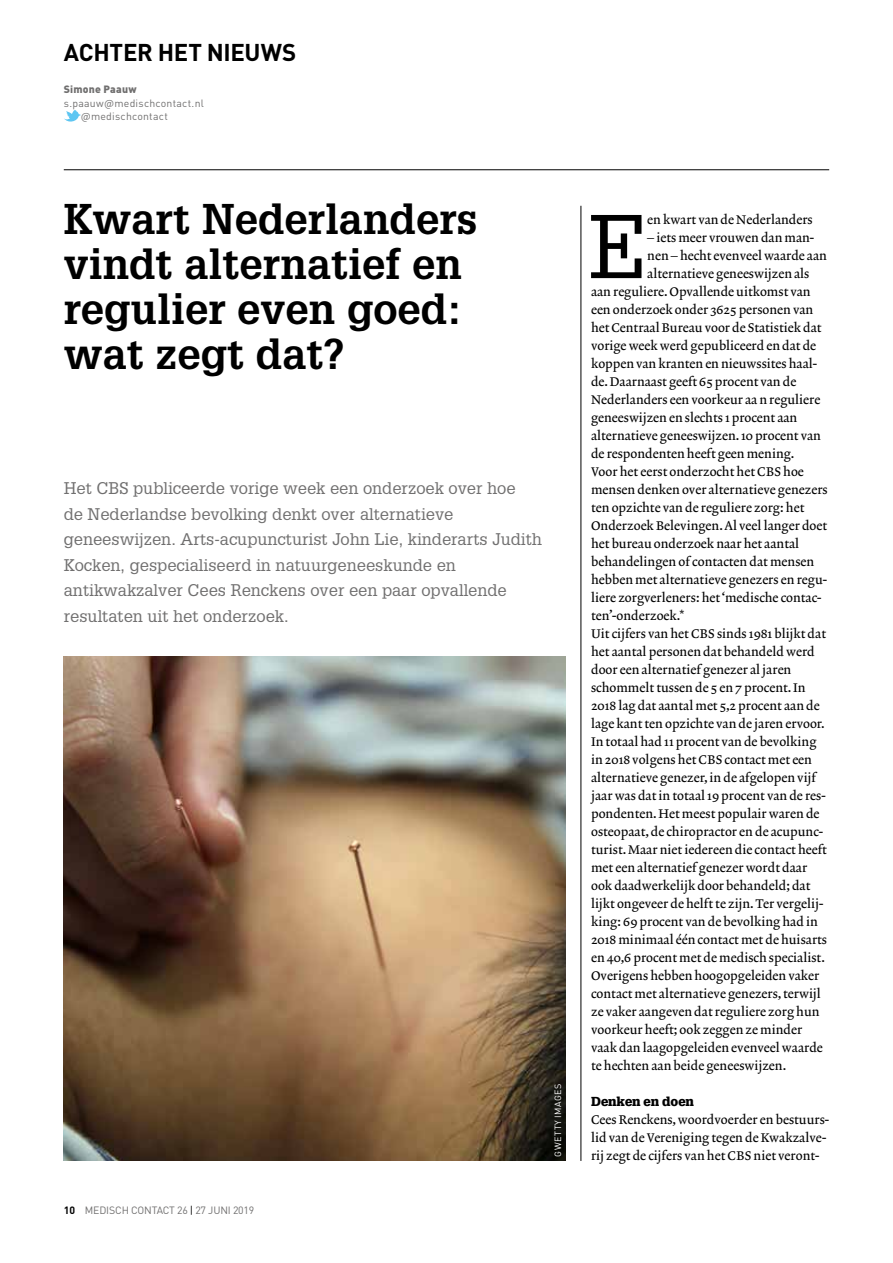
<style>
.page{position:relative;width:893px;height:1263px;background:#fff}
.page>*{position:absolute;margin:0;border:0;box-sizing:border-box;transform-origin:0 0}
.t1{font:88.2px "Glypha LT Std";color:#000}
.t2{font:700 42px/45px "Glypha LT Std";color:#000}
.t3{font:700 24px "DINOT";letter-spacing:-.015em;color:#000}
.t4{font:16.5px/25.5px "Glypha LT Std";color:#706f6f}
.t5{font:12.75px/18px "Lexicon No 2 Roman A";color:#000}
.t6{font:900 12.75px "Glypha LT Std";color:#000}
.t7{font:10.5px/13.5px "DINOT";letter-spacing:.02em;color:#706f6f}
.t8{font:10.5px "DINOT";letter-spacing:-.015em;color:#706f6f}
.t9{font:900 10.5px "DINOT";letter-spacing:.025em;color:#706f6f}
.t10{font:9px "DINOT";letter-spacing:.06em;color:#fff}
.s1{font-weight:700;color:#000}
.s2{color:#000}
</style>
<div class="page">
<hr style="left:64px;top:169px;width:765px;height:1px;background:#000">
<svg style="left:64px;top:110px;width:17px;height:12px"></svg>
<hr style="left:580px;top:206px;width:1px;height:955px;background:#000">
<img style="left:64px;top:656px;width:502px;height:505px">
<h3 class="t3" style="left:64px;top:36px;width:234px">ACHTER HET NIEUWS</h3>
<p class="t9" style="left:64px;top:82px;width:74px">Simone Paauw</p>
<p class="t7" style="left:81px;top:96px;width:125px;text-indent:-17px">s.paauw@medischcontact.nl @medischcontact</p>
<h2 class="t2" style="left:64px;top:196px;width:415px">Kwart Nederlanders vindt alternatief en regulier even goed: wat zegt dat?</h2>
<p class="t4" style="left:64px;top:475px;width:480px">Het CBS publiceerde vorige week een onderzoek over hoe<br>de Nederlandse bevolking denkt over alternatieve geneeswijzen. Arts-acupuncturist John Lie, kinderarts Judith Kocken, gespecialiseerd in natuurgeneeskunde en antikwakzalver Cees Renckens over een paar opvallende resultaten uit het onderzoek.</p>
<p class="t8" style="left:64px;top:1204px;width:192px"><span class="s1">10</span> MEDISCH CONTACT 26 <span class="s2">|</span> 27 JUNI 2019</p>
<p class="t10" style="left:552px;top:1156px;width:75px;rotate:-90deg">GWETTY IMAGES</p>
<h1 class="t1" style="left:588px;top:193px;width:60px">E</h1>
<p class="t5" style="left:647px;top:211px;width:167px">en kwart van de Nederlanders</p>
<p class="t5" style="left:647px;top:229px;width:168px">– iets meer vrouwen dan man-</p>
<p class="t5" style="left:647px;top:247px;width:181px">nen – hecht evenveel waarde aan</p>
<p class="t5" style="left:647px;top:265px;width:164px">alternatieve geneeswijzen als</p>
<p class="t5" style="left:591px;top:283px;width:221px">aan reguliere. Opvallende uitkomst van</p>
<p class="t5" style="left:591px;top:301px;width:224px">een onderzoek onder 3625 personen van</p>
<p class="t5" style="left:591px;top:319px;width:232px">het Centraal Bureau voor de Statistiek dat</p>
<p class="t5" style="left:591px;top:337px;width:227px">vorige week werd gepubliceerd en dat de</p>
<p class="t5" style="left:591px;top:355px;width:227px">koppen van kranten en nieuwssites haal-</p>
<p class="t5" style="left:591px;top:373px;width:207px">de. Daarnaast geeft 65 procent van de</p>
<p class="t5" style="left:591px;top:391px;width:231px">Nederlanders een voorkeur aa n reguliere</p>
<p class="t5" style="left:591px;top:409px;width:208px">geneeswijzen en slechts 1 procent aan</p>
<p class="t5" style="left:591px;top:427px;width:231px">alternatieve geneeswijzen. 10 procent van</p>
<p class="t5" style="left:591px;top:445px;width:205px">de respondenten heeft geen mening.</p>
<p class="t5" style="left:591px;top:463px;width:214px">Voor het eerst onderzocht het CBS hoe</p>
<p class="t5" style="left:591px;top:481px;width:238px">mensen denken over alternatieve genezers</p>
<p class="t5" style="left:591px;top:499px;width:215px">ten opzichte van de reguliere zorg: het</p>
<p class="t5" style="left:591px;top:517px;width:238px">Onderzoek Belevingen. Al veel langer doet</p>
<p class="t5" style="left:591px;top:535px;width:210px">het bureau onderzoek naar het aantal</p>
<p class="t5" style="left:591px;top:553px;width:225px">behandelingen of contacten dat mensen</p>
<p class="t5" style="left:591px;top:571px;width:237px">hebben met alternatieve genezers en regu-</p>
<p class="t5" style="left:591px;top:589px;width:232px">liere zorgverleners: het ‘medische contac-</p>
<p class="t5" style="left:591px;top:607px;width:95px">ten’-onderzoek.*</p>
<p class="t5" style="left:591px;top:625px;width:236px">Uit cijfers van het CBS sinds 1981 blijkt dat</p>
<p class="t5" style="left:591px;top:643px;width:225px">het aantal personen dat behandeld werd</p>
<p class="t5" style="left:591px;top:661px;width:202px">door een alternatief genezer al jaren</p>
<p class="t5" style="left:591px;top:679px;width:216px">schommelt tussen de 5 en 7 procent. In</p>
<p class="t5" style="left:591px;top:697px;width:230px">2018 lag dat aantal met 5,2 procent aan de</p>
<p class="t5" style="left:591px;top:715px;width:235px">lage kant ten opzichte van de jaren ervoor.</p>
<p class="t5" style="left:591px;top:733px;width:227px">In totaal had 11 procent van de bevolking</p>
<p class="t5" style="left:591px;top:751px;width:222px">in 2018 volgens het CBS contact met een</p>
<p class="t5" style="left:591px;top:769px;width:226px">alternatieve genezer, in de afgelopen vijf</p>
<p class="t5" style="left:591px;top:787px;width:236px">jaar was dat in totaal 19 procent van de res-</p>
<p class="t5" style="left:591px;top:805px;width:230px">pondenten. Het meest populair waren de</p>
<p class="t5" style="left:591px;top:823px;width:234px">osteopaat, de chiropractor en de acupunc-</p>
<p class="t5" style="left:591px;top:841px;width:237px">turist. Maar niet iedereen die contact heeft</p>
<p class="t5" style="left:591px;top:859px;width:218px">met een alternatief genezer wordt daar</p>
<p class="t5" style="left:591px;top:877px;width:221px">ook daadwerkelijk door behandeld; dat</p>
<p class="t5" style="left:591px;top:895px;width:234px">lijkt ongeveer de helft te zijn. Ter vergelij-</p>
<p class="t5" style="left:591px;top:913px;width:228px">king: 69 procent van de bevolking had in</p>
<p class="t5" style="left:591px;top:931px;width:238px">2018 minimaal één contact met de huisarts</p>
<p class="t5" style="left:591px;top:949px;width:235px">en 40,6 procent met de medisch specialist.</p>
<p class="t5" style="left:591px;top:967px;width:230px">Overigens hebben hoogopgeleiden vaker</p>
<p class="t5" style="left:591px;top:985px;width:231px">contact met alternatieve genezers, terwijl</p>
<p class="t5" style="left:591px;top:1003px;width:230px">ze vaker aangeven dat reguliere zorg hun</p>
<p class="t5" style="left:591px;top:1021px;width:213px">voorkeur heeft; ook zeggen ze minder</p>
<p class="t5" style="left:591px;top:1039px;width:233px">vaak dan laagopgeleiden evenveel waarde</p>
<p class="t5" style="left:591px;top:1057px;width:197px">te hechten aan beide geneeswijzen.</p>
<p class="t6" style="left:591px;top:1094px;width:104px">Denken en doen</p>
<p class="t5" style="left:591px;top:1111px;width:240px">Cees Renckens, woordvoerder en bestuurs&shy;lid van de Vereniging tegen de Kwakzalve&shy;rij zegt de cijfers van het CBS niet veront-</p>
</div>
